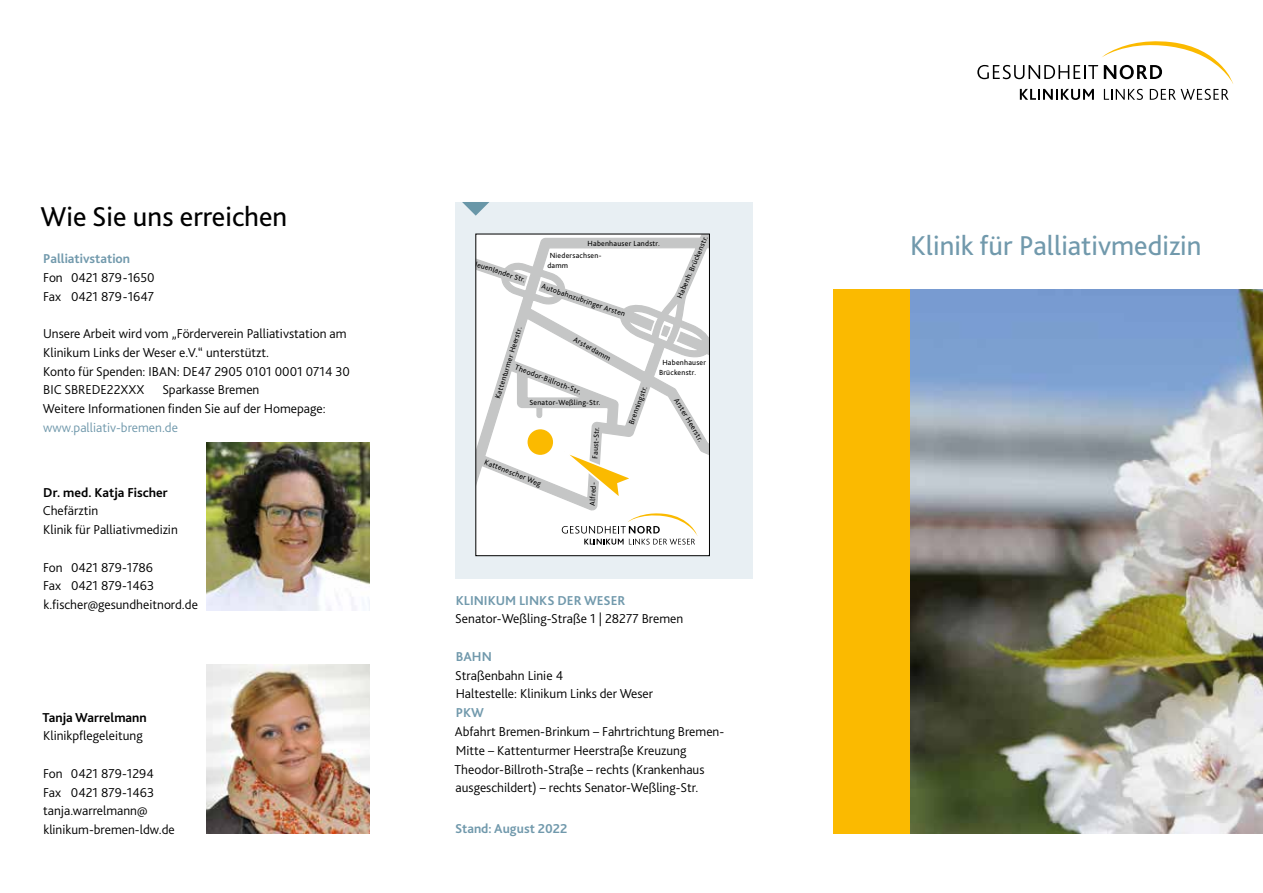
<style>
.page{position:relative;width:1263px;height:893px;background:#fff}
.page>*{position:absolute;margin:0;border:0;box-sizing:border-box;transform-origin:0 0}
.t1{font:28.5px "Bliss 2";color:#7199ac}
.t2{font:28.5px "Bliss 2";color:#000}
.t3{font:300 13.5px/18.8px "Bliss 2";color:#000}
.t4{font:700 13.5px "Bliss 2";color:#7199ac}
.t5{font:700 13.5px "Bliss 2";color:#000}
.t6{font:300 13.5px "Bliss 2";color:#7199ac}
.t7{font:7.8px/9.3px "Bliss 2";letter-spacing:.03em;color:#000}
.t8{font:7.65px "Bliss 2";color:#000}
</style>
<div class="page">
<div style="left:833px;top:289px;width:77px;height:544px;background:#fbba00"></div>
<img style="left:910px;top:289px;width:353px;height:544px">
<svg style="left:977px;top:41px;width:256px;height:59px"></svg>
<div style="left:455px;top:202px;width:298px;height:377px;background:#e8eff3"></div>
<svg style="left:475px;top:234px;width:235px;height:322px;background:#ecece9"></svg>
<svg style="left:462px;top:202px;width:27px;height:14px"></svg>
<img style="left:206px;top:442px;width:164px;height:169px">
<img style="left:206px;top:665px;width:164px;height:168px">
<h1 class="t2" style="left:40px;top:198px;width:248px">Wie Sie uns erreichen</h1>
<p class="t4" style="left:43px;top:250px;width:88px">Palliativstation</p>
<p class="t3" style="left:43px;top:268px;width:113px">Fon 0421 879-1650<br>Fax 0421 879-1647</p>
<p class="t3" style="left:43px;top:324px;width:308px">Unsere Arbeit wird vom „Förderverein Palliativstation am Klinikum Links der Weser e.V.“ unterstützt.<br>Konto für Spenden: IBAN: DE47 2905 0101 0001 0714 30<br>BIC SBREDE22XXX</p>
<p class="t3" style="left:43px;top:380px;width:284px;text-indent:119px">Sparkasse Bremen<br>Weitere Informationen finden Sie auf der Homepage:</p>
<p class="t6" style="left:43px;top:419px;width:136px">www.palliativ-bremen.de</p>
<p class="t5" style="left:43px;top:484px;width:126px">Dr. med. Katja Fischer</p>
<p class="t3" style="left:43px;top:501px;width:137px">Chefärztin<br>Klinik für Palliativmedizin</p>
<p class="t3" style="left:43px;top:557px;width:156px">Fon 0421 879-1786<br>Fax 0421 879-1463 k.fischer@gesundheitnord.de</p>
<p class="t5" style="left:42px;top:709px;width:106px">Tanja Warrelmann</p>
<p class="t3" style="left:43px;top:726px;width:101px">Klinikpflegeleitung</p>
<p class="t3" style="left:43px;top:764px;width:133px">Fon 0421 879-1294<br>Fax 0421 879-1463 tanja.warrelmann@ klinikum-bremen-ldw.de</p>
<p class="t7" style="left:474px;top:258px;width:58px;rotate:19deg">Neuenlander Str.</p>
<p class="t7" style="left:587px;top:238px;width:74px">Habenhauser Landstr.</p>
<p class="t8" style="left:675px;top:296px;width:69px;rotate:-67deg">Habenh. Brückenstr.</p>
<p class="t7" style="left:547px;top:251px;width:56px;text-indent:2px">Niedersachsen&shy;damm</p>
<p class="t7" style="left:544px;top:281px;width:89px;rotate:19deg">Autobahnzubringer Arsten</p>
<p class="t8" style="left:493px;top:397px;width:76px;rotate:-73deg">Kattenturmer Heerstr.</p>
<p class="t7" style="left:576px;top:334px;width:43px;rotate:29deg">Arsterdamm</p>
<p class="t7" style="left:517px;top:362px;width:72px;rotate:21deg">Theodor-Billroth-Str.</p>
<p class="t7" style="left:529px;top:398px;width:73px">Senator-Weßling-Str.</p>
<p class="t7" style="left:487px;top:457px;width:62px;rotate:22deg">Kattenescher Weg</p>
<p class="t8" style="left:590px;top:459px;width:34px;rotate:-87deg">Faust-Str.</p>
<p class="t8" style="left:588px;top:505px;width:25px;rotate:-87deg">Alfred-</p>
<p class="t8" style="left:627px;top:422px;width:42px;rotate:-70deg">Brenningstr.</p>
<p class="t7" style="left:659px;top:358px;width:49px;text-indent:3px">Habenhauser<br>Brückenstr.</p>
<p class="t8" style="left:680px;top:396px;width:51px;rotate:59deg">Arster Heerstr.</p>
<p class="t4" style="left:456px;top:592px;width:171px">KLINIKUM LINKS DER WESER</p>
<p class="t3" style="left:455px;top:609px;width:229px">Senator-Weßling-Straße 1 | 28277 Bremen</p>
<p class="t4" style="left:456px;top:648px;width:38px">BAHN</p>
<p class="t3" style="left:455px;top:665px;width:199px">Straßenbahn Linie 4<br>Haltestelle: Klinikum Links der Weser</p>
<p class="t4" style="left:456px;top:704px;width:30px">PKW</p>
<p class="t3" style="left:455px;top:722px;width:271px">Abfahrt Bremen-Brinkum – Fahrtrichtung Bremen-Mitte – Kattenturmer Heerstraße Kreuzung Theodor-Billroth-Straße – rechts (Krankenhaus ausgeschildert) – rechts Senator-Weßling-Str.</p>
<p class="t4" style="left:455px;top:821px;width:114px">Stand: August 2022</p>
<h1 class="t1" style="left:910px;top:228px;width:293px">Klinik für Palliativmedizin</h1>
</div>
